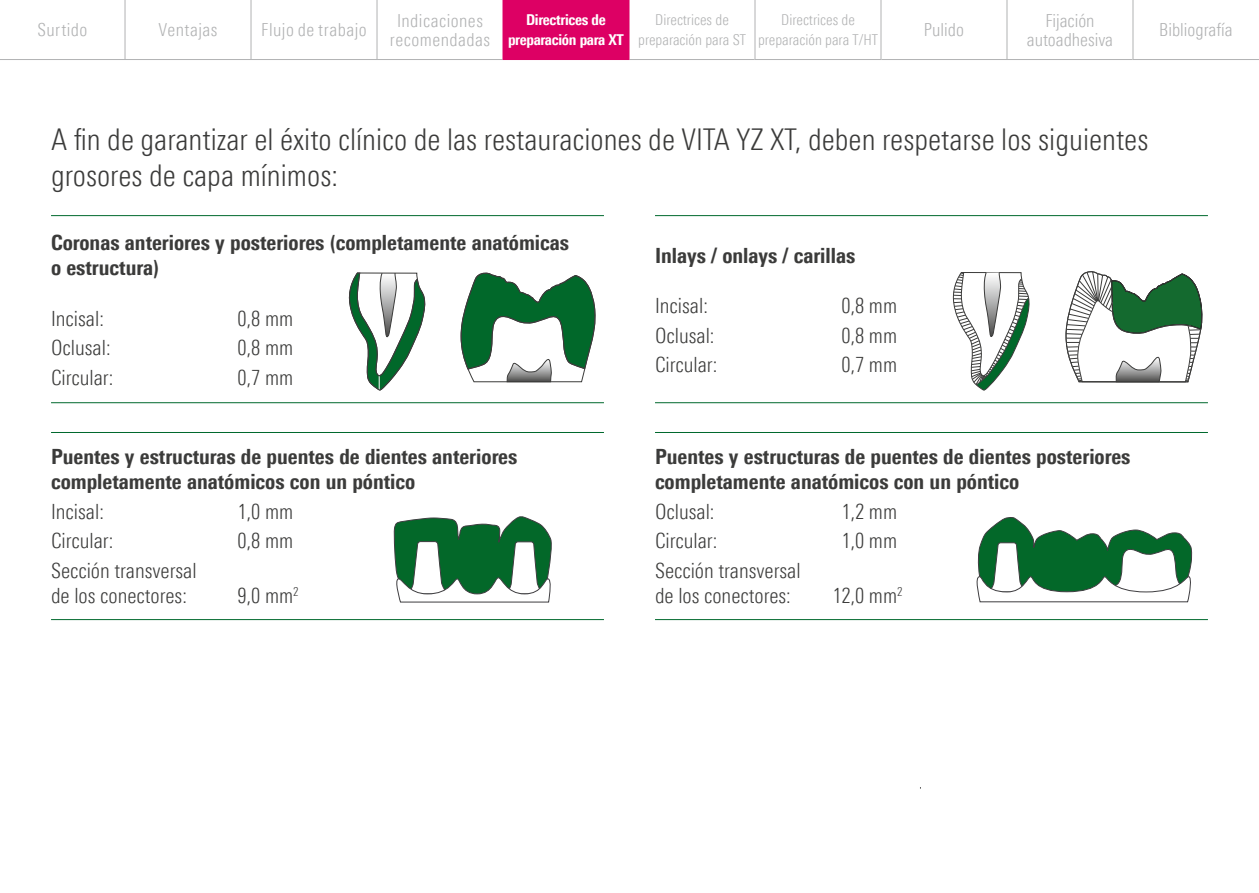
<style>
.page{position:relative;width:1259px;height:893px;background:#fff}
.page>*{position:absolute;margin:0;border:0;box-sizing:border-box;transform-origin:0 0}
.t1{font:300 condensed 30px/36px "Univers Next Pro";color:#3b3b3a}
.t2{font:800 condensed 21px/25.2px "Univers Next Pro";color:#3b3b3a}
.t3{font:300 condensed 21px/25.2px "Univers Next Pro";color:#3b3b3a}
.t4{font:300 condensed 18px/19.5px "Univers Next Pro";letter-spacing:.02em;color:#b1b2b3;text-align:center}
.t5{font:300 condensed 18px/19.5px "Univers Next Pro";color:#b1b2b3;text-align:center}
.t6{font:300 condensed 15px/19.5px "Univers Next Pro";color:#b1b2b3;text-align:center}
.t7{font:800 condensed 15px/19.5px "Univers Next Pro";letter-spacing:-.02em;color:#fff;text-align:center}
</style>
<div class="page">
<svg style="left:976px;top:517px;width:217px;height:86px"></svg>
<svg style="left:393px;top:516px;width:159px;height:87px"></svg>
<hr style="left:51px;top:215px;width:553px;height:1px;background:#00692e">
<hr style="left:51px;top:402px;width:553px;height:1px;background:#00692e">
<hr style="left:51px;top:432px;width:553px;height:1px;background:#00692e">
<hr style="left:51px;top:619px;width:553px;height:1px;background:#00692e">
<hr style="left:655px;top:215px;width:553px;height:1px;background:#00692e">
<hr style="left:655px;top:402px;width:553px;height:1px;background:#00692e">
<hr style="left:655px;top:432px;width:553px;height:1px;background:#00692e">
<hr style="left:655px;top:619px;width:553px;height:1px;background:#00692e">
<svg style="left:349px;top:272px;width:76px;height:119px"></svg>
<svg style="left:952px;top:272px;width:77px;height:119px"></svg>
<svg style="left:460px;top:272px;width:136px;height:111px"></svg>
<svg style="left:1065px;top:271px;width:138px;height:112px"></svg>
<div style="left:503px;top:0;width:126px;height:60px;background:#dd0064"></div>
<hr style="left:250px;top:0;width:1px;height:59px;background:#b1b2b3">
<hr style="left:376px;top:0;width:1px;height:59px;background:#b1b2b3">
<hr style="left:1006px;top:0;width:1px;height:59px;background:#b1b2b3">
<hr style="left:125px;top:59px;width:126px;height:1px;background:#b1b2b3">
<hr style="left:251px;top:59px;width:126px;height:1px;background:#b1b2b3">
<hr style="left:377px;top:59px;width:125px;height:1px;background:#b1b2b3">
<hr style="left:629px;top:59px;width:125px;height:1px;background:#b1b2b3">
<hr style="left:881px;top:59px;width:126px;height:1px;background:#b1b2b3">
<hr style="left:1007px;top:59px;width:125px;height:1px;background:#b1b2b3">
<hr style="left:124px;top:0;width:1px;height:59px;background:#b1b2b3">
<hr style="left:0;top:59px;width:125px;height:1px;background:#b1b2b3">
<hr style="left:1132px;top:0;width:1px;height:59px;background:#b1b2b3">
<hr style="left:1132px;top:59px;width:127px;height:1px;background:#b1b2b3">
<hr style="left:754px;top:0;width:1px;height:59px;background:#b1b2b3">
<hr style="left:880px;top:0;width:1px;height:59px;background:#b1b2b3">
<hr style="left:754px;top:59px;width:127px;height:1px;background:#b1b2b3">
<hr style="left:502px;top:0;width:1px;height:59px;background:#dd0064">
<hr style="left:502px;top:59px;width:127px;height:1px;background:#dd0064">
<p class="t4" style="left:37px;top:20px;width:52px">Surtido</p>
<p class="t4" style="left:158px;top:20px;width:61px">Ventajas</p>
<p class="t4" style="left:261px;top:20px;width:107px">Flujo de trabajo</p>
<p class="t4" style="left:390px;top:10px;width:102px">Indicaciones recomendadas</p>
<p class="t7" style="left:508px;top:10px;width:117px">Directrices de preparación para XT</p>
<p class="t6" style="left:638px;top:10px;width:109px">Directrices de preparación para ST</p>
<p class="t6" style="left:758px;top:10px;width:121px">Directrices de preparación para T/HT</p>
<p class="t4" style="left:924px;top:20px;width:42px">Pulido</p>
<p class="t5" style="left:1026px;top:10px;width:88px">Fijación autoadhesiva</p>
<p class="t5" style="left:1159px;top:20px;width:75px">Bibliografía</p>
<h1 class="t1" style="left:51px;top:121px;width:1099px">A fin de garantizar el éxito clínico de las restauraciones de VITA YZ XT, deben respetarse los siguientes grosores de capa mínimos:</h1>
<p class="t2" style="left:51px;top:230px;width:519px">Coronas anteriores y posteriores (completamente anatómicas o estructura)</p>
<p class="t3" style="left:51px;top:306px;width:54px">Incisal:</p>
<p class="t3" style="left:237px;top:306px;width:57px">0,8 mm</p>
<p class="t3" style="left:51px;top:335px;width:61px">Oclusal:</p>
<p class="t3" style="left:237px;top:335px;width:57px">0,8 mm</p>
<p class="t3" style="left:51px;top:365px;width:64px">Circular:</p>
<p class="t3" style="left:237px;top:365px;width:57px">0,7 mm</p>
<p class="t2" style="left:51px;top:444px;width:468px">Puentes y estructuras de puentes de dientes anteriores completamente anatómicos con un póntico</p>
<p class="t3" style="left:51px;top:499px;width:54px">Incisal:</p>
<p class="t3" style="left:237px;top:499px;width:57px">1,0 mm</p>
<p class="t3" style="left:51px;top:528px;width:64px">Circular:</p>
<p class="t3" style="left:237px;top:528px;width:57px">0,8 mm</p>
<p class="t3" style="left:51px;top:557px;width:147px">Sección transversal de los conectores:</p>
<p class="t3" style="left:237px;top:583px;width:63px">9,0 mm<sup>2</sup></p>
<p class="t2" style="left:655px;top:242px;width:202px">Inlays / onlays / carillas</p>
<p class="t3" style="left:655px;top:293px;width:54px">Incisal:</p>
<p class="t3" style="left:841px;top:293px;width:57px">0,8 mm</p>
<p class="t3" style="left:655px;top:323px;width:61px">Oclusal:</p>
<p class="t3" style="left:841px;top:323px;width:57px">0,8 mm</p>
<p class="t3" style="left:655px;top:352px;width:64px">Circular:</p>
<p class="t3" style="left:841px;top:352px;width:57px">0,7 mm</p>
<p class="t2" style="left:655px;top:444px;width:477px">Puentes y estructuras de puentes de dientes posteriores completamente anatómicos con un póntico</p>
<p class="t3" style="left:655px;top:499px;width:61px">Oclusal:</p>
<p class="t3" style="left:841px;top:499px;width:57px">1,2 mm</p>
<p class="t3" style="left:655px;top:528px;width:64px">Circular:</p>
<p class="t3" style="left:841px;top:528px;width:57px">1,0 mm</p>
<p class="t3" style="left:655px;top:557px;width:147px">Sección transversal de los conectores:</p>
<p class="t3" style="left:832px;top:583px;width:72px">12,0 mm<sup>2</sup></p>
</div>
